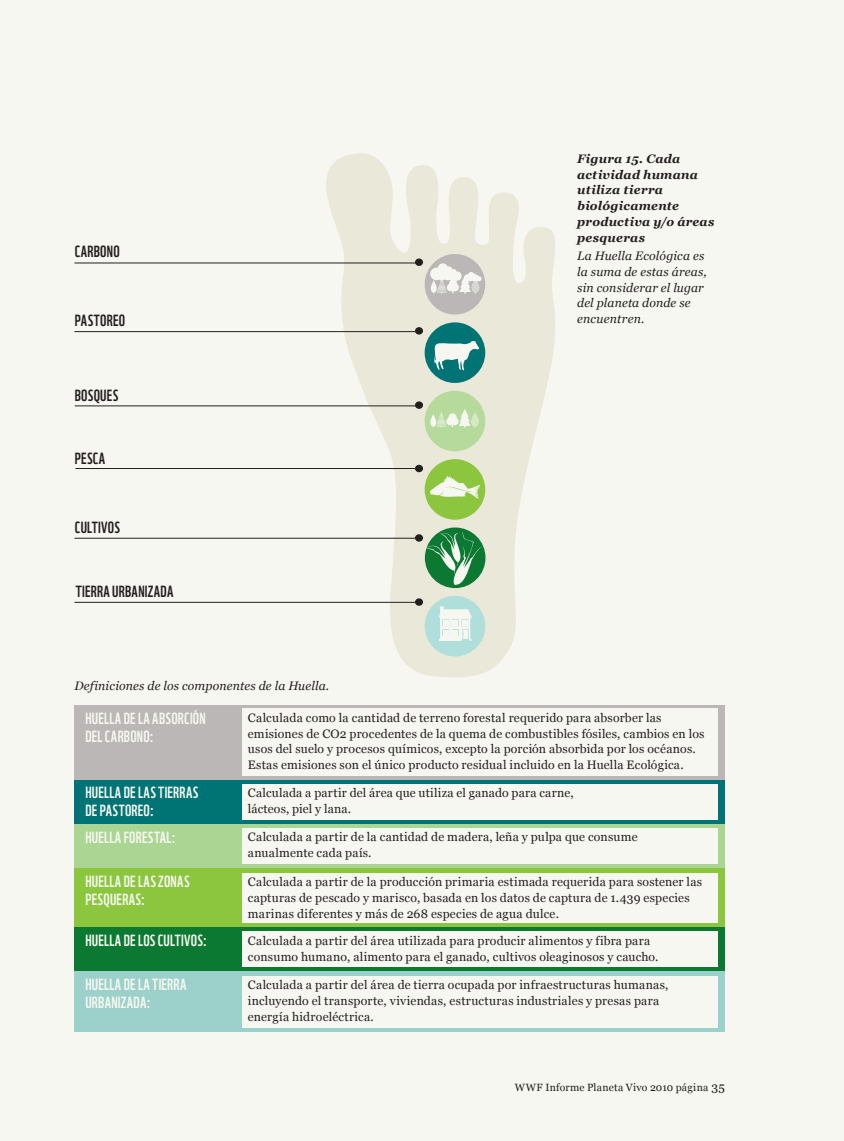
<style>
.page{position:relative;width:844px;height:1141px;background:#fff}
.page>*{position:absolute;margin:0;border:0;box-sizing:border-box;transform-origin:0 0}
.Folio_aligned_right{font:15.75px/17.5px "WWF";letter-spacing:.015em;color:#f7f7f1}
.Folio_aligned_right-2{font:15.75px "WWF";letter-spacing:.02em;color:#231f20}
.Folio_aligned_right-3{font:12.25px/15.8px "Georgia";letter-spacing:.02em;color:#231f20}
.Folio_aligned_right-4{font:italic 12.25px/15.8px "Georgia";letter-spacing:.01em;color:#231f20}
.Folio_aligned_right-5{font:italic 700 12.25px/15.8px "Georgia";letter-spacing:.02em;color:#231f20}
.t1{font:10.5px "Georgia";letter-spacing:.02em;color:#231f20}
.s1{font-size:12.25px}
</style>
<div class="page">
<div style="left:0;top:0;width:843px;height:1141px;background:#f7f7f1"></div>
<svg style="left:303px;top:153px;width:252px;height:525px;fill:#e9e8d9"></svg>
<div style="left:424px;top:254px;width:61px;height:61px;background:#bbb7b7;border-radius:50%"></div>
<svg style="left:430px;top:263px;width:51px;height:30px"></svg>
<div style="left:425px;top:527px;width:60px;height:61px;background:#0b7931;border-radius:50%"></div>
<svg style="left:424px;top:531px;width:57px;height:55px"></svg>
<div style="left:424px;top:459px;width:61px;height:61px;background:#8bc63e;border-radius:50%"></div>
<svg style="left:429px;top:476px;width:51px;height:23px"></svg>
<div style="left:424px;top:596px;width:61px;height:60px;background:#afdedb;border-radius:50%"></div>
<svg style="left:438px;top:606px;width:34px;height:35px"></svg>
<div style="left:424px;top:391px;width:61px;height:60px;background:#b6da9b;border-radius:50%"></div>
<svg style="left:430px;top:409px;width:49px;height:18px"></svg>
<div style="left:424px;top:322px;width:61px;height:61px;background:#007475;border-radius:50%"></div>
<svg style="left:434px;top:341px;width:45px;height:30px"></svg>
<div style="left:415px;top:259px;width:8px;height:7px;background:#231f20;border-radius:50%"></div>
<div style="left:415px;top:327px;width:8px;height:8px;background:#231f20;border-radius:50%"></div>
<div style="left:415px;top:465px;width:8px;height:7px;background:#231f20;border-radius:50%"></div>
<div style="left:415px;top:401px;width:8px;height:8px;background:#231f20;border-radius:50%"></div>
<div style="left:415px;top:598px;width:8px;height:8px;background:#231f20;border-radius:50%"></div>
<div style="left:415px;top:534px;width:8px;height:8px;background:#231f20;border-radius:50%"></div>
<hr style="left:74px;top:263px;width:343px;height:1px;background:#231f20">
<hr style="left:74px;top:331px;width:343px;height:1px;background:#231f20">
<hr style="left:75px;top:468px;width:342px;height:1px;background:#231f20">
<hr style="left:75px;top:406px;width:342px;height:1px;background:#231f20">
<hr style="left:74px;top:538px;width:343px;height:1px;background:#231f20">
<hr style="left:74px;top:602px;width:343px;height:1px;background:#231f20">
<div style="left:74px;top:927px;width:650px;height:44px;background:#0b7931"></div>
<div style="left:242px;top:932px;width:475px;height:35px;background:#f7f7f1"></div>
<div style="left:74px;top:971px;width:650px;height:61px;background:#9cd0ca"></div>
<div style="left:242px;top:976px;width:475px;height:51px;background:#f7f7f1"></div>
<div style="left:74px;top:824px;width:650px;height:45px;background:#abd593"></div>
<div style="left:242px;top:828px;width:475px;height:36px;background:#f7f7f1"></div>
<div style="left:74px;top:779px;width:650px;height:45px;background:#007475"></div>
<div style="left:242px;top:784px;width:475px;height:36px;background:#f7f7f1"></div>
<div style="left:74px;top:868px;width:650px;height:59px;background:#8bc63e"></div>
<div style="left:242px;top:873px;width:475px;height:50px;background:#f7f7f1"></div>
<div style="left:74px;top:705px;width:650px;height:74px;background:#bbb7b7"></div>
<div style="left:242px;top:708px;width:475px;height:68px;background:#f7f7f1"></div>
<p class="Folio_aligned_right-2" style="left:75px;top:239px;width:46px">CARBONO</p>
<p class="Folio_aligned_right-2" style="left:75px;top:308px;width:52px">PASTOREO</p>
<p class="Folio_aligned_right-2" style="left:75px;top:383px;width:45px">BOSQUES</p>
<p class="Folio_aligned_right-2" style="left:75px;top:446px;width:32px">PESCA</p>
<p class="Folio_aligned_right-2" style="left:75px;top:515px;width:47px">CULTIVOS</p>
<p class="Folio_aligned_right-2" style="left:76px;top:579px;width:99px">TIERRA URBANIZADA</p>
<p class="Folio_aligned_right-4" style="left:74px;top:678px;width:256px">Definiciones de los componentes de la Huella.</p>
<p class="Folio_aligned_right-5" style="left:577px;top:151px;width:139px">Figura 15. Cada actividad humana utiliza tierra biológicamente productiva y/o áreas pesqueras</p>
<p class="Folio_aligned_right-4" style="left:577px;top:248px;width:131px">La Huella Ecológica es la suma de estas áreas, sin considerar el lugar del planeta donde se encuentren.</p>
<p class="Folio_aligned_right" style="left:85px;top:708px;width:122px">HUELLA DE LA ABSORCIÓN<br>DEL CARBONO:</p>
<p class="Folio_aligned_right-3" style="left:248px;top:710px;width:458px">Calculada como la cantidad de terreno forestal requerido para absorber las emisiones de CO2 procedentes de la quema de combustibles fósiles, cambios en los usos del suelo y procesos químicos, excepto la porción absorbida por los océanos.<br>Estas emisiones son el único producto residual incluido en la Huella Ecológica.</p>
<p class="Folio_aligned_right" style="left:85px;top:782px;width:114px">HUELLA DE LAS TIERRAS<br>DE PASTOREO:</p>
<p class="Folio_aligned_right-3" style="left:248px;top:785px;width:327px">Calculada a partir del área que utiliza el ganado para carne, lácteos, piel y lana.</p>
<p class="Folio_aligned_right" style="left:85px;top:827px;width:92px">HUELLA FORESTAL:</p>
<p class="Folio_aligned_right-3" style="left:248px;top:829px;width:391px">Calculada a partir de la cantidad de madera, leña y pulpa que consume anualmente cada país.</p>
<p class="Folio_aligned_right" style="left:85px;top:871px;width:106px">HUELLA DE LAS ZONAS<br>PESQUERAS:</p>
<p class="Folio_aligned_right-3" style="left:248px;top:874px;width:455px">Calculada a partir de la producción primaria estimada requerida para sostener las capturas de pescado y marisco, basada en los datos de captura de 1.439 especies marinas diferentes y más de 268 especies de agua dulce.</p>
<p class="Folio_aligned_right" style="left:85px;top:930px;width:123px">HUELLA DE LOS CULTIVOS:</p>
<p class="Folio_aligned_right-3" style="left:248px;top:933px;width:412px">Calculada a partir del área utilizada para producir alimentos y fibra para consumo humano, alimento para el ganado, cultivos oleaginosos y caucho.</p>
<p class="Folio_aligned_right" style="left:85px;top:974px;width:102px">HUELLA DE LA TIERRA<br>URBANIZADA:</p>
<p class="Folio_aligned_right-3" style="left:248px;top:977px;width:422px">Calculada a partir del área de tierra ocupada por infraestructuras humanas, incluyendo el transporte, viviendas, estructuras industriales y presas para energía hidroeléctrica.</p>
<p class="t1" style="left:514px;top:1081px;width:211px">WWF Informe Planeta Vivo 2010 página <span class="s1">35</span></p>
</div>
